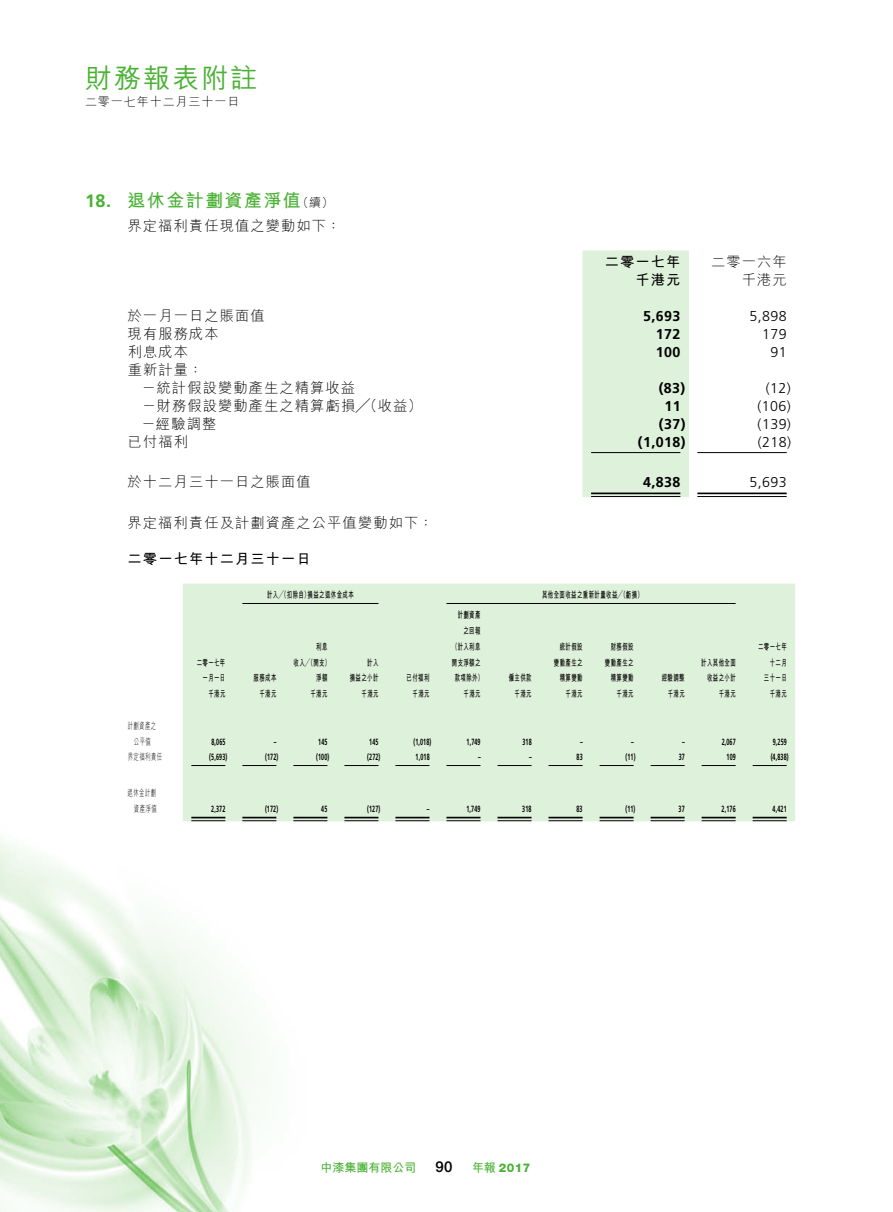
<style>
.page{position:relative;width:893px;height:1212px;background:#fff}
.page>*{position:absolute;margin:0;border:0;box-sizing:border-box;transform-origin:0 0}
.t1{font:500 27px "M Hei HK";letter-spacing:.08em;color:#4ab134}
.t2{font:700 18px "M Hei HK";letter-spacing:.08em;color:#4ab134}
.t3{font:500 15px "Helvetica Neue LT Std";color:#000}
.t4{font:300 14.25px/18px "M Hei HK";letter-spacing:.08em;color:#000}
.t5{font:300 14.25px "Frutiger LT Std";letter-spacing:.03em;color:#000}
.t6{font:700 14.25px "Frutiger LT Std";letter-spacing:.03em;color:#000}
.t7{font:700 14.25px "M Hei HK";letter-spacing:.08em;color:#000}
.t8{font:300 12px "M Hei HK";letter-spacing:.08em;color:#000}
.t9{font:700 12px "M Hei HK";color:#4ab134}
.t10{font:800 12px "Helvetica Neue LT Std";color:#4ab134}
.t11{font:700 9px/15.8px "M Hei HK";letter-spacing:.08em;color:#000;text-align:right;scale:.6 1}
.t12{font:700 9px "Frutiger LT Std";letter-spacing:.03em;color:#000;scale:.6 1}
.t13{font:300 9px/15.8px "M Hei HK";letter-spacing:.08em;color:#000;text-align:center;scale:.6 1}
.s1{font-family:"Frutiger LT Std"}
.s2{font-weight:300;font-size:12px;color:#000}
.s3{font-family:"M Hei HK";font-weight:700}
</style>
<div class="page">
<img style="left:0;top:250px;width:795px;height:962px">
<div style="left:583px;top:250px;width:106px;height:247px;background:#def1da"></div>
<hr style="left:591px;top:452px;width:89px;height:1px;background:#000">
<hr style="left:697px;top:452px;width:90px;height:1px;background:#000">
<hr style="left:591px;top:492px;width:89px;height:2px;background:#000">
<hr style="left:591px;top:496px;width:89px;height:1px;background:#000">
<hr style="left:697px;top:492px;width:90px;height:2px;background:#000">
<hr style="left:697px;top:496px;width:90px;height:1px;background:#000">
<div style="left:183px;top:584px;width:612px;height:237px;background:#def1da"></div>
<hr style="left:242px;top:603px;width:136px;height:1px;background:#000">
<hr style="left:446px;top:603px;width:290px;height:1px;background:#000">
<hr style="left:191px;top:765px;width:34px;height:1px;background:#000">
<hr style="left:242px;top:765px;width:34px;height:1px;background:#000">
<hr style="left:293px;top:765px;width:34px;height:1px;background:#000">
<hr style="left:344px;top:765px;width:34px;height:1px;background:#000">
<hr style="left:395px;top:765px;width:34px;height:1px;background:#000">
<hr style="left:446px;top:765px;width:34px;height:1px;background:#000">
<hr style="left:497px;top:765px;width:34px;height:1px;background:#000">
<hr style="left:549px;top:765px;width:34px;height:1px;background:#000">
<hr style="left:600px;top:765px;width:34px;height:1px;background:#000">
<hr style="left:651px;top:765px;width:34px;height:1px;background:#000">
<hr style="left:702px;top:765px;width:34px;height:1px;background:#000">
<hr style="left:753px;top:765px;width:34px;height:1px;background:#000">
<hr style="left:191px;top:817px;width:34px;height:1px;background:#000">
<hr style="left:191px;top:820px;width:34px;height:1px;background:#000">
<hr style="left:242px;top:817px;width:34px;height:1px;background:#000">
<hr style="left:242px;top:820px;width:34px;height:1px;background:#000">
<hr style="left:293px;top:817px;width:34px;height:1px;background:#000">
<hr style="left:293px;top:820px;width:34px;height:1px;background:#000">
<hr style="left:344px;top:817px;width:34px;height:1px;background:#000">
<hr style="left:344px;top:820px;width:34px;height:1px;background:#000">
<hr style="left:395px;top:817px;width:34px;height:1px;background:#000">
<hr style="left:395px;top:820px;width:34px;height:1px;background:#000">
<hr style="left:446px;top:817px;width:34px;height:1px;background:#000">
<hr style="left:446px;top:820px;width:34px;height:1px;background:#000">
<hr style="left:497px;top:817px;width:34px;height:1px;background:#000">
<hr style="left:497px;top:820px;width:34px;height:1px;background:#000">
<hr style="left:549px;top:817px;width:34px;height:1px;background:#000">
<hr style="left:549px;top:820px;width:34px;height:1px;background:#000">
<hr style="left:600px;top:817px;width:34px;height:1px;background:#000">
<hr style="left:600px;top:820px;width:34px;height:1px;background:#000">
<hr style="left:651px;top:817px;width:34px;height:1px;background:#000">
<hr style="left:651px;top:820px;width:34px;height:1px;background:#000">
<hr style="left:702px;top:817px;width:34px;height:1px;background:#000">
<hr style="left:702px;top:820px;width:34px;height:1px;background:#000">
<hr style="left:753px;top:817px;width:34px;height:1px;background:#000">
<hr style="left:753px;top:820px;width:34px;height:1px;background:#000">
<h1 class="t1" style="left:85px;top:58px;width:174px">財務報表附註</h1>
<h3 class="t8" style="left:85px;top:93px;width:156px">二零一七年十二月三十一日</h3>
<h2 class="t2" style="left:85px;top:188px;width:250px"><span class="s1">18.</span> 退休金計劃資產淨值<span class="s2">（續）</span></h2>
<h3 class="t4" style="left:128px;top:216px;width:215px">界定福利責任現值之變動如下：</h3>
<h3 class="t7" style="left:605px;top:251px;width:77px">二零一七年</h3>
<h3 class="t4" style="left:711px;top:252px;width:77px">二零一六年</h3>
<h3 class="t7" style="left:635px;top:269px;width:46px">千港元</h3>
<h3 class="t4" style="left:742px;top:270px;width:46px">千港元</h3>
<h3 class="t4" style="left:128px;top:306px;width:139px">於一月一日之賬面值</h3>
<h3 class="t6" style="left:643px;top:307px;width:39px">5,693</h3>
<h3 class="t5" style="left:749px;top:308px;width:39px">5,898</h3>
<h3 class="t4" style="left:128px;top:324px;width:93px">現有服務成本</h3>
<h3 class="t6" style="left:656px;top:325px;width:26px">172</h3>
<h3 class="t5" style="left:762px;top:326px;width:26px">179</h3>
<h3 class="t4" style="left:128px;top:342px;width:62px">利息成本</h3>
<h3 class="t6" style="left:656px;top:343px;width:26px">100</h3>
<h3 class="t5" style="left:771px;top:344px;width:18px">91</h3>
<h3 class="t4" style="left:142px;top:360px;width:215px;text-indent:-14px">重新計量：<br>－統計假設變動產生之精算收益</h3>
<h3 class="t6" style="left:659px;top:379px;width:28px">(83)</h3>
<h3 class="t5" style="left:766px;top:380px;width:26px">(12)</h3>
<h3 class="t4" style="left:142px;top:396px;width:282px">－財務假設變動產生之精算虧損╱（收益）</h3>
<h3 class="t6" style="left:664px;top:397px;width:18px">11</h3>
<h3 class="t5" style="left:758px;top:398px;width:35px">(106)</h3>
<h3 class="t4" style="left:141px;top:414px;width:76px">－經驗調整</h3>
<h3 class="t6" style="left:659px;top:415px;width:28px">(37)</h3>
<h3 class="t5" style="left:758px;top:416px;width:35px">(139)</h3>
<h3 class="t4" style="left:128px;top:432px;width:62px">已付福利</h3>
<h3 class="t6" style="left:638px;top:433px;width:49px">(1,018)</h3>
<h3 class="t5" style="left:758px;top:434px;width:35px">(218)</h3>
<h3 class="t4" style="left:128px;top:472px;width:185px">於十二月三十一日之賬面值</h3>
<h3 class="t6" style="left:643px;top:474px;width:39px">4,838</h3>
<h3 class="t5" style="left:749px;top:474px;width:39px">5,693</h3>
<h3 class="t4" style="left:128px;top:513px;width:307px">界定福利責任及計劃資產之公平值變動如下：</h3>
<h3 class="t7" style="left:128px;top:548px;width:185px">二零一七年十二月三十一日</h3>
<p class="t11" style="left:267px;top:586px;width:146px">計入╱（扣除自）損益之退休金成本</p>
<p class="t11" style="left:542px;top:586px;width:169px">其他全面收益之重新計量收益╱（虧損）</p>
<p class="t11" style="left:197px;top:654px;width:49px">二零一七年一月一日</p>
<p class="t11" style="left:254px;top:670px;width:40px">服務成本</p>
<p class="t11" style="left:316px;top:638px;width:20px">利息</p>
<p class="t11" style="left:294px;top:654px;width:62px">收入╱（開支）</p>
<p class="t11" style="left:316px;top:670px;width:20px">淨額</p>
<p class="t11" style="left:350px;top:654px;width:49px">計入<br>損益之小計</p>
<p class="t11" style="left:407px;top:670px;width:40px">已付福利</p>
<p class="t11" style="left:458px;top:607px;width:40px">計劃資產</p>
<p class="t11" style="left:463px;top:622px;width:30px">之回報</p>
<p class="t11" style="left:452px;top:638px;width:49px">（計入利息</p>
<p class="t11" style="left:452px;top:654px;width:49px">開支淨額之</p>
<p class="t11" style="left:455px;top:670px;width:49px">款項除外）</p>
<p class="t11" style="left:509px;top:670px;width:40px">僱主供款</p>
<p class="t11" style="left:554px;top:638px;width:49px">統計假設變動產生之精算變動</p>
<p class="t11" style="left:605px;top:638px;width:49px">財務假設變動產生之精算變動</p>
<p class="t11" style="left:662px;top:670px;width:40px">經驗調整</p>
<p class="t11" style="left:701px;top:654px;width:59px">計入其他全面收益之小計</p>
<p class="t11" style="left:758px;top:638px;width:49px">二零一七年十二月<br>三十一日</p>
<p class="t13" style="left:128px;top:717px;width:49px">計劃資產之公平值</p>
<p class="t11" style="left:208px;top:685px;width:30px">千港元</p>
<p class="t11" style="left:259px;top:685px;width:30px">千港元</p>
<p class="t11" style="left:310px;top:685px;width:30px">千港元</p>
<p class="t11" style="left:361px;top:685px;width:30px">千港元</p>
<p class="t11" style="left:413px;top:685px;width:30px">千港元</p>
<p class="t11" style="left:464px;top:685px;width:30px">千港元</p>
<p class="t11" style="left:515px;top:685px;width:30px">千港元</p>
<p class="t11" style="left:566px;top:685px;width:30px">千港元</p>
<p class="t11" style="left:617px;top:685px;width:30px">千港元</p>
<p class="t11" style="left:668px;top:685px;width:30px">千港元</p>
<p class="t11" style="left:719px;top:685px;width:30px">千港元</p>
<p class="t11" style="left:770px;top:685px;width:30px">千港元</p>
<p class="t12" style="left:211px;top:736px;width:25px">8,065</p>
<p class="t12" style="left:274px;top:736px;width:6px">–</p>
<p class="t12" style="left:318px;top:736px;width:17px">145</p>
<p class="t12" style="left:369px;top:736px;width:17px">145</p>
<p class="t12" style="left:413px;top:736px;width:32px">(1,018)</p>
<p class="t12" style="left:466px;top:736px;width:25px">1,749</p>
<p class="t12" style="left:522px;top:736px;width:17px">318</p>
<p class="t12" style="left:580px;top:736px;width:6px">–</p>
<p class="t12" style="left:631px;top:736px;width:6px">–</p>
<p class="t12" style="left:682px;top:736px;width:6px">–</p>
<p class="t12" style="left:722px;top:736px;width:25px">2,067</p>
<p class="t12" style="left:773px;top:736px;width:25px">9,259</p>
<p class="t13" style="left:128px;top:749px;width:59px">界定福利責任</p>
<p class="t12" style="left:209px;top:752px;width:32px">(5,693)</p>
<p class="t12" style="left:265px;top:752px;width:24px">(172)</p>
<p class="t12" style="left:316px;top:752px;width:24px">(100)</p>
<p class="t12" style="left:367px;top:752px;width:24px">(272)</p>
<p class="t12" style="left:416px;top:752px;width:25px">1,018</p>
<p class="t12" style="left:478px;top:752px;width:6px">–</p>
<p class="t12" style="left:529px;top:752px;width:6px">–</p>
<p class="t12" style="left:577px;top:752px;width:12px">83</p>
<p class="t12" style="left:625px;top:752px;width:18px">(11)</p>
<p class="t12" style="left:679px;top:752px;width:12px">37</p>
<p class="t12" style="left:726px;top:752px;width:17px">109</p>
<p class="t12" style="left:771px;top:752px;width:32px">(4,838)</p>
<p class="t13" style="left:128px;top:785px;width:50px;text-align:right">退休金計劃資產淨值</p>
<p class="t12" style="left:211px;top:803px;width:25px">2,372</p>
<p class="t12" style="left:265px;top:803px;width:24px">(172)</p>
<p class="t12" style="left:321px;top:803px;width:12px">45</p>
<p class="t12" style="left:367px;top:803px;width:24px">(127)</p>
<p class="t12" style="left:427px;top:803px;width:6px">–</p>
<p class="t12" style="left:466px;top:803px;width:25px">1,749</p>
<p class="t12" style="left:522px;top:803px;width:17px">318</p>
<p class="t12" style="left:576px;top:803px;width:12px">83</p>
<p class="t12" style="left:625px;top:803px;width:18px">(11)</p>
<p class="t12" style="left:678px;top:803px;width:12px">37</p>
<p class="t12" style="left:722px;top:803px;width:25px">2,176</p>
<p class="t12" style="left:773px;top:803px;width:25px">4,421</p>
<h3 class="t9" style="left:320px;top:1159px;width:97px">中漆集團有限公司</h3>
<h3 class="t3" style="left:435px;top:1158px;width:19px">90</h3>
<h3 class="t10" style="left:472px;top:1161px;width:60px"><span class="s3">年報</span> 2017</h3>
</div>
